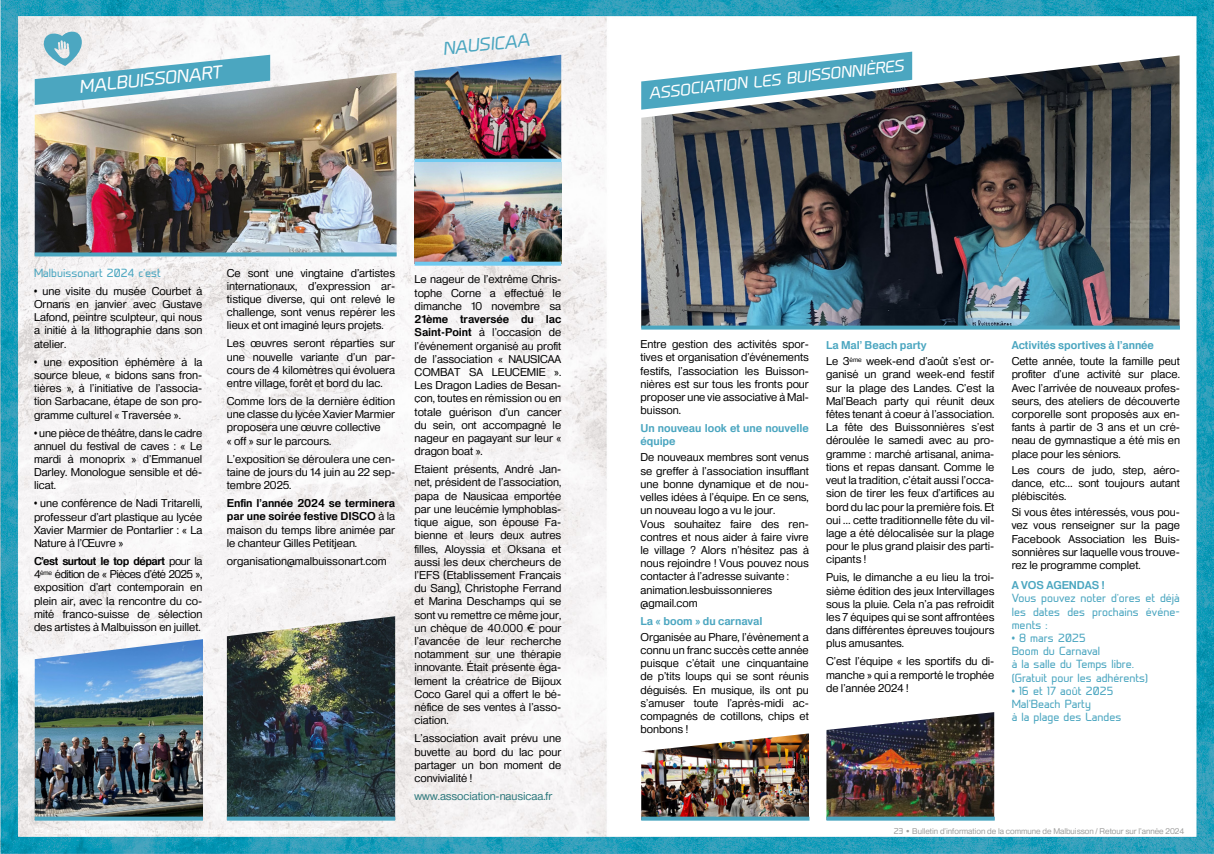
<style>
.page{position:relative;width:1214px;height:854px;background:#fff}
.page>*{position:absolute;margin:0;border:0;box-sizing:border-box;transform-origin:0 0}
.t1{font:italic 17px "Prime";color:#fff}
.t2{font:italic 17px "Prime";color:#4ba6c0}
.t3{font:italic 15.3px "Prime";color:#fff}
.t4{font:11px/13.2px "Heldustry FT";color:#000;text-align:justify}
.t5{font:11px/13.2px "Prime";color:#4ba6c0}
.t6{font:600 11px/13.2px "Heldustry FT";color:#4ba6c0}
.t7{font:11px "Heldustry FT";color:#2a777b}
.t8{font:8px "Heldustry FT";color:#9d9d9c}
.s1{font-family:"Arial Narrow";font-weight:700}
.s2{font-weight:600}
.s3{font-weight:600;color:#4ba6c0}
.s4{font-family:"Prime"}
.s5{font-family:"Helvetica"}
</style>
<div class="page">
<img style="left:0;top:0;width:1213px;height:852px">
<img style="left:35px;top:73px;width:361px;height:179px">
<svg style="left:35px;top:252px;width:361px;height:4px"></svg>
<img style="left:227px;top:616px;width:168px;height:200px">
<img style="left:35px;top:639px;width:168px;height:177px">
<svg style="left:35px;top:816px;width:168px;height:4px"></svg>
<svg style="left:227px;top:816px;width:168px;height:4px"></svg>
<img style="left:414px;top:55px;width:147px;height:104px">
<svg style="left:414px;top:159px;width:147px;height:4px"></svg>
<img style="left:414px;top:163px;width:147px;height:98px">
<svg style="left:414px;top:261px;width:147px;height:4px"></svg>
<svg style="left:641px;top:52px;width:271px;height:3px"></svg>
<img style="left:641px;top:55px;width:538px;height:270px">
<img style="left:641px;top:733px;width:167px;height:83px">
<img style="left:826px;top:711px;width:168px;height:105px">
<svg style="left:641px;top:816px;width:168px;height:4px"></svg>
<svg style="left:826px;top:816px;width:168px;height:4px"></svg>
<svg style="left:641px;top:325px;width:538px;height:4px;fill:#4ba6c0"></svg>
<svg style="left:35px;top:29px;width:235px;height:76px"></svg>
<h1 class="t1" style="left:78px;top:77px;width:144px;rotate:-6deg">MALBUISSONART</h1>
<h1 class="t2" style="left:441px;top:39px;width:89px;rotate:-6deg">NAUSICAA</h1>
<p class="t5" style="left:34px;top:266px;width:128px">Malbuissonart 2024 c’est</p>
<p class="t4" style="left:34px;top:284px;width:170px"><span class="s1">•</span> une visite du musée Courbet à Ornans en janvier avec Gustave Lafond, peintre sculpteur, qui nous a initié à la lithographie dans son atelier.</p>
<p class="t4" style="left:34px;top:355px;width:170px"><span class="s1">•</span> une exposition éphémère à la source bleue, « bidons sans fron&shy;tières », à l’initiative de l’associa&shy;tion Sarbacane, étape de son pro&shy;gramme culturel « Traversée ».</p>
<p class="t4" style="left:34px;top:426px;width:170px"><span class="s1">•</span> une pièce de théâtre, dans le cadre annuel du festival de caves : « Le mardi à monoprix » d’Emmanuel Darley. Monologue sensible et dé&shy;licat.</p>
<p class="t4" style="left:34px;top:496px;width:170px"><span class="s1">•</span> une conférence de Nadi Tritarelli, professeur d’art plastique au lycée Xavier Marmier de Pontarlier : « La Nature à l’Œuvre »</p>
<p class="t4" style="left:34px;top:554px;width:170px"><span class="s2">C’est surtout le top départ</span> pour la 4<sup>ème</sup> édition de « Pièces d’été 2025 », exposition d’art contemporain en plein air, avec la rencontre du co&shy;mité franco-suisse de sélection des artistes à Malbuisson en juillet.</p>
<p class="t4" style="left:227px;top:266px;width:170px">Ce sont une vingtaine d’artistes internationaux, d’expression ar&shy;tistique diverse, qui ont relevé le challenge, sont venus repérer les lieux et ont imaginé leurs projets.</p>
<p class="t4" style="left:227px;top:336px;width:170px">Les œuvres seront réparties sur une nouvelle variante d’un par&shy;cours de 4 kilomètres qui évoluera entre village, forêt et bord du lac.</p>
<p class="t4" style="left:227px;top:394px;width:170px;text-align:left">Comme lors de la dernière édition une classe du lycée Xavier Marmier proposera une œuvre collective<br>« off » sur le parcours.</p>
<p class="t4" style="left:227px;top:452px;width:170px">L’exposition se déroulera une cen&shy;taine de jours du 14 juin au 22 sep&shy;tembre 2025.</p>
<p class="t4" style="left:227px;top:496px;width:170px"><span class="s2">Enfin l’année 2024 se terminera par une soirée festive DISCO</span> à la maison du temps libre animée par le chanteur Gilles Petitjean.</p>
<p class="t4" style="left:227px;top:554px;width:161px">organisation@malbuissonart.com</p>
<p class="t4" style="left:414px;top:273px;width:148px">Le nageur de l’extrême Chris&shy;tophe Corne a effectué le dimanche 10 novembre sa</p>
<p class="t4" style="left:414px;top:312px;width:148px"><span class="s2">21ème traversée du lac Saint-Point</span> à l’occasion de l’événement organisé au profit de l’association « NAUSICAA COMBAT SA LEUCEMIE ».<br>Les Dragon Ladies de Besan&shy;çon, toutes en rémission ou en totale guérison d’un cancer du sein, ont accompagné le nageur en pagayant sur leur « dragon boat ».</p>
<p class="t4" style="left:414px;top:462px;width:148px">Etaient présents, André Jan&shy;net, président de l’association, papa de Nausicaa emportée par une leucémie lymphoblas&shy;tique aigue, son épouse Fa&shy;bienne et leurs deux autres filles, Aloyssia et Oksana et aussi les deux chercheurs de l’EFS (Etablissement Français du Sang), Christophe Ferrand et Marina Deschamps qui se sont vu remettre ce même jour, un chèque de 40.000 € pour l’avancée de leur recherche notamment sur une thérapie innovante. Était présente éga&shy;lement la créatrice de Bijoux Coco Garel qui a offert le bé&shy;néfice de ses ventes à l’asso&shy;ciation.</p>
<p class="t4" style="left:414px;top:731px;width:148px">L’association avait prévu une buvette au bord du lac pour partager un bon moment de convivialité !</p>
<p class="t7" style="left:414px;top:789px;width:139px">www.association-nausicaa.fr</p>
<h2 class="t3" style="left:648px;top:84px;width:257px;rotate:-6deg">ASSOCIATION LES BUISSONNIÈRES</h2>
<p class="t4" style="left:640px;top:337px;width:170px">Entre gestion des activités spor&shy;tives et organisation d’événements festifs, l’association les Buisson&shy;nières est sur tous les fronts pour proposer une vie associative à Mal&shy;buisson.</p>
<p class="t6" style="left:640px;top:421px;width:170px">Un nouveau look et une nouvelle équipe</p>
<p class="t4" style="left:640px;top:450px;width:170px;text-align:left">De nouveaux membres sont venus se greffer à l’association insufflant une bonne dynamique et de nou&shy;velles idées à l’équipe. En ce sens, un nouveau logo a vu le jour.<br>Vous souhaitez faire des ren&shy;contres et nous aider à faire vivre le village ? Alors n’hésitez pas à nous rejoindre ! Vous pouvez nous contacter à l’adresse suivante : animation.lesbuissonnieres @gmail.com</p>
<p class="t6" style="left:640px;top:614px;width:123px">La « boom » du carnaval</p>
<p class="t4" style="left:640px;top:630px;width:170px">Organisée au Phare, l’évènement a connu un franc succès cette année puisque c’était une cinquantaine de p’tits loups qui se sont réunis déguisés. En musique, ils ont pu s’amuser toute l’après-midi ac&shy;compagnés de cotillons, chips et bonbons !</p>
<p class="t4" style="left:826px;top:337px;width:170px;line-height:16px"><span class="s3">La Mal’ Beach party<br></span>Le 3<sup>ème</sup> week-end d’août s’est or-</p>
<p class="t4" style="left:826px;top:367px;width:170px">ganisé un grand week-end festif sur la plage des Landes. C’est la Mal’Beach party qui réunit deux fêtes tenant à coeur à l’association.<br>La fête des Buissonnières s’est déroulée le samedi avec au pro&shy;gramme : marché artisanal, anima&shy;tions et repas dansant. Comme le veut la tradition, c’était aussi l’occa&shy;sion de tirer les feux d’artifices au bord du lac pour la première fois. Et oui … cette traditionnelle fête du vil&shy;lage a été délocalisée sur la plage pour le plus grand plaisir des parti&shy;cipants !</p>
<p class="t4" style="left:826px;top:570px;width:170px">Puis, le dimanche a eu lieu la troi&shy;sième édition des jeux Intervillages sous la pluie. Cela n’a pas refroidit les 7 équipes qui se sont affrontées dans différentes épreuves toujours plus amusantes.</p>
<p class="t4" style="left:826px;top:654px;width:170px">C’est l’équipe « les sportifs du di&shy;manche » qui a remporté le trophée de l’année 2024 !</p>
<p class="t6" style="left:1011px;top:338px;width:144px">Activités sportives à l’année</p>
<p class="t4" style="left:1011px;top:354px;width:170px">Cette année, toute la famille peut profiter d’une activité sur place.<br>Avec l’arrivée de nouveaux profes&shy;seurs, des ateliers de découverte corporelle sont proposés aux en&shy;fants à partir de 3 ans et un cré&shy;neau de gymnastique a été mis en place pour les séniors.</p>
<p class="t4" style="left:1011px;top:463px;width:170px">Les cours de judo, step, aéro&shy;dance, etc… sont toujours autant plébiscités.</p>
<p class="t4" style="left:1011px;top:505px;width:170px">Si vous êtes intéressés, vous pou&shy;vez vous renseigner sur la page Facebook Association les Buis&shy;sonnières sur laquelle vous trouve&shy;rez le programme complet.</p>
<p class="t6" style="left:1011px;top:578px;width:94px">A VOS AGENDAS !</p>
<p class="t5" style="left:1011px;top:591px;width:170px;text-align:justify">Vous pouvez noter d’ores et déjà les dates des prochains événe&shy;ments :</p>
<p class="t5" style="left:1011px;top:631px;width:138px"><span class="s1">•</span> 8 mars 2025<br>Boom du Carnaval<br>à la salle du Temps libre. (Gratuit pour les adhérents)</p>
<p class="t5" style="left:1011px;top:684px;width:111px"><span class="s1">•</span> 16 et 17 août 2025<br>Mal’Beach Party<br>à la plage des Landes</p>
<p class="t8" style="left:893px;top:825px;width:292px"><span class="s4">23</span> <span class="s5">•</span> Bulletin d’information de la commune de Malbuisson / Retour sur l’année 2024</p>
</div>
